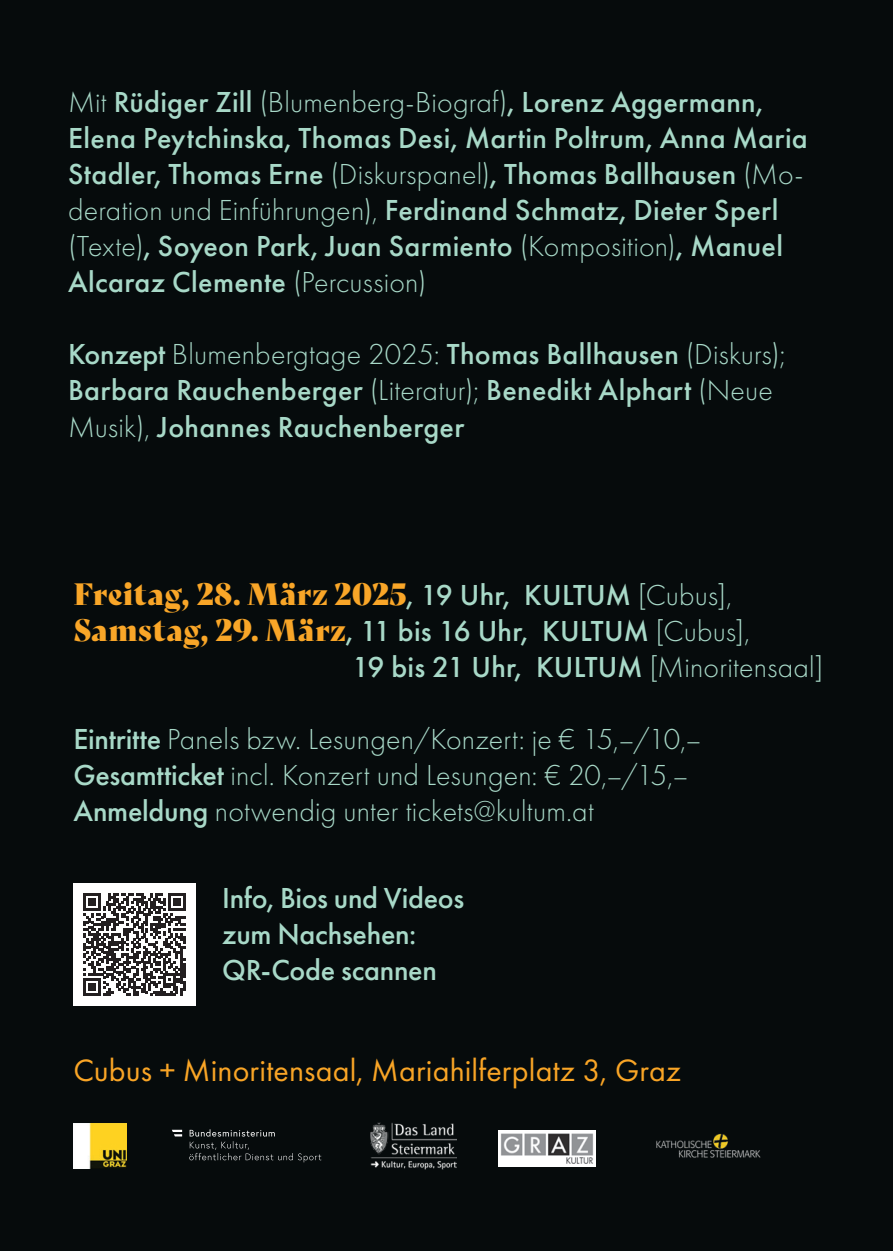
<style>
.page{position:relative;width:893px;height:1251px;background:#fff}
.page>*{position:absolute;margin:0;border:0;box-sizing:border-box;transform-origin:0 0}
.t1{font:32.1px "Futura PT";letter-spacing:.005em;color:#f9a526}
.t2{font:500 30px/36px "Futura PT";letter-spacing:.01em;color:#a8d9c8}
.t3{font:300 30px/36px "Futura PT";letter-spacing:.005em;color:#a8d9c8}
.t4{font:500 30px/36px "Futura PT";letter-spacing:-.01em;color:#a8d9c8}
.t5{font:30px "Bely Display";letter-spacing:.01em;color:#f9a628}
.s1{font-weight:300}
.s2{font-family:"Futura PT";font-weight:500;color:#a8d9c8}
.s3{font-family:"Futura PT";font-weight:300;color:#a8d9c8}
.s4{font-family:"Bely Display";font-weight:400;color:#f9a628}
.s5{font-weight:500}
</style>
<div class="page">
<div style="left:0;top:0;width:893px;height:1250px;background:#060b0c"></div>
<svg style="left:189px;top:1129px;width:132px;height:33px"></svg>
<svg style="left:172px;top:1129px;width:10px;height:7px"></svg>
<img style="left:371px;top:1122px;width:85px;height:47px">
<img style="left:499px;top:1130px;width:97px;height:35px">
<img style="left:656px;top:1133px;width:105px;height:25px">
<img style="left:73px;top:1123px;width:53px;height:45px">
<div style="left:73px;top:883px;width:123px;height:122px;background:#fff"></div>
<svg style="left:83px;top:893px;width:103px;height:102px"></svg>
<p class="t2" style="left:68px;top:84px;width:741px"><span class="s1">Mit</span> Rüdiger Zill <span class="s1">(Blumenberg-Biograf)</span>, Lorenz Aggermann, Elena Peytchinska, Thomas Desi, Martin Poltrum, Anna Maria Stadler, Thomas Erne <span class="s1">(Diskurspanel)</span>, Thomas Ballhausen <span class="s1">(Mo&shy;deration und Einführungen),</span> Ferdinand Schmatz, Dieter Sperl <span class="s1">(Texte)</span>, Soyeon Park, Juan Sarmiento <span class="s1">(Komposition)</span>, Manuel Alcaraz Clemente <span class="s1">(Percussion)</span></p>
<p class="t2" style="left:68px;top:336px;width:719px">Konzept <span class="s1">Blumenbergtage 2025:</span> Thomas Ballhausen <span class="s1">(Diskurs);<br></span>Barbara Rauchenberger <span class="s1">(Literatur);</span> Benedikt Alphart <span class="s1">(Neue<br>Musik),</span> Johannes Rauchenberger</p>
<p class="t5" style="left:73px;top:569px;width:660px">Freitag, 28. März 2025<span class="s2">, 19 Uhr, KULTUM</span> <span class="s3">[Cubus],</span></p>
<p class="t2" style="left:352px;top:612px;width:472px;text-indent:-279px"><span class="s4">Samstag, 29. März</span>, 11 bis 16 Uhr, KULTUM <span class="s1">[Cubus],<br></span>19 bis 21 Uhr, KULTUM <span class="s1">[Minoritensaal]</span></p>
<p class="t3" style="left:73px;top:720px;width:630px"><span class="s5">Eintritte</span> Panels bzw. Lesungen/Konzert: je € 15,–/10,–<br><span class="s5">Gesamtticket</span> incl. Konzert und Lesungen: € 20,–/15,–<br><span class="s5">Anmeldung</span> notwendig unter tickets@kultum.at</p>
<p class="t4" style="left:222px;top:879px;width:243px">Info, Bios und Videos zum Nachsehen:<br>QR-Code scannen</p>
<p class="t1" style="left:73px;top:1051px;width:609px">Cubus + Minoritensaal, Mariahilferplatz 3, Graz</p>
</div>
